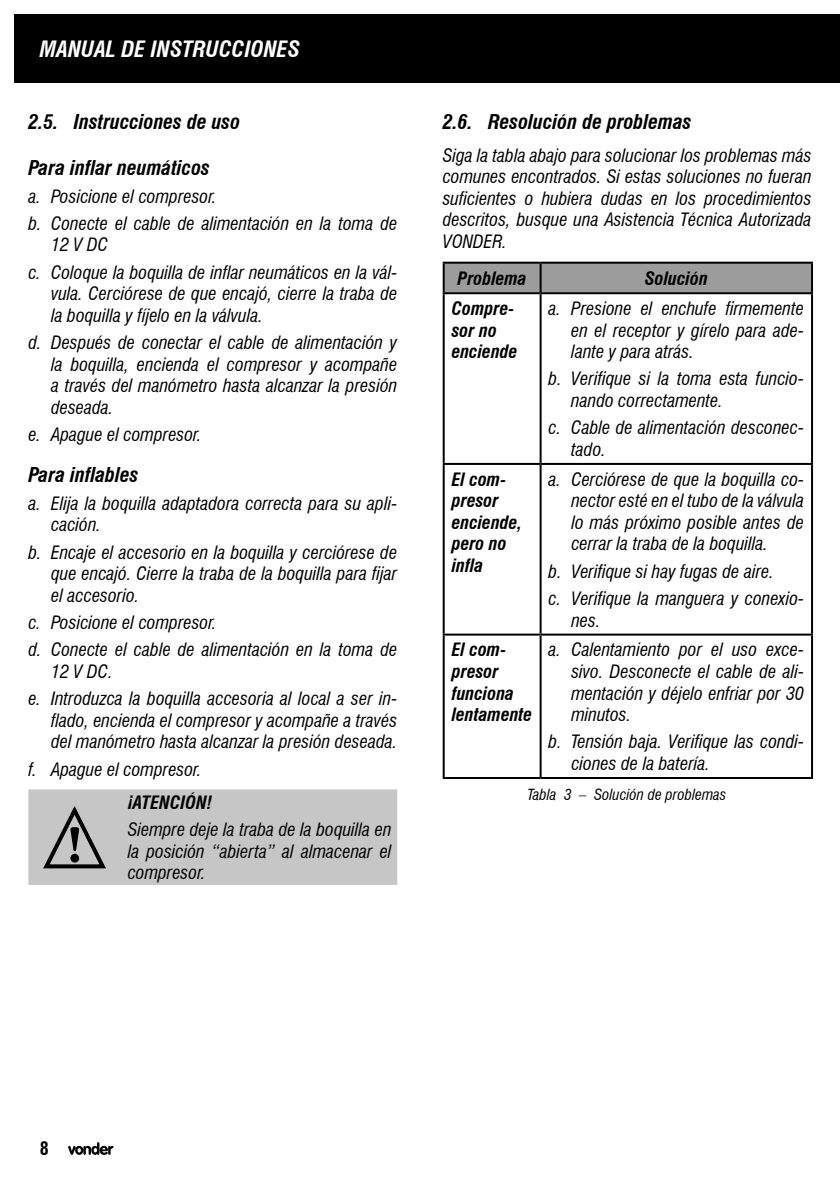
<style>
.page{position:relative;width:840px;height:1191px;background:#fff}
.page>*{position:absolute;margin:0;border:0;box-sizing:border-box;transform-origin:0 0}
.t1{font:italic 700 condensed 22px "Swiss 721 BT";color:#fff}
.t2{font:700 condensed 22px "Swiss 721 BT";color:#fff}
.t3{font:italic 700 condensed 20px "Swiss 721 BT";color:#000}
.t4{font:italic condensed 18px/21.6px "Swiss 721 BT";color:#000}
.t5{font:italic 700 condensed 18px/21.6px "Swiss 721 BT";color:#000}
.t6{font:700 condensed 18px "Swiss 721 BT";color:#000}
.t7{font:italic condensed 15px "Swiss 721 BT";color:#000}
</style>
<div class="page">
<div style="left:28px;top:789px;width:369px;height:96px;background:#c6c6c6"></div>
<div style="left:444px;top:264px;width:366px;height:28px;background:#9c9c9c"></div>
<hr style="left:442px;top:262px;width:98px;height:2px;background:#000">
<hr style="left:442px;top:264px;width:2px;height:28px;background:#000">
<hr style="left:540px;top:262px;width:272px;height:2px;background:#000">
<hr style="left:539px;top:264px;width:2px;height:28px;background:#000">
<hr style="left:810px;top:264px;width:2px;height:28px;background:#000">
<hr style="left:442px;top:292px;width:98px;height:2px;background:#000">
<hr style="left:442px;top:294px;width:2px;height:169px;background:#000">
<hr style="left:540px;top:292px;width:272px;height:2px;background:#000">
<hr style="left:539px;top:294px;width:2px;height:169px;background:#000">
<hr style="left:810px;top:294px;width:2px;height:169px;background:#000">
<hr style="left:442px;top:463px;width:98px;height:2px;background:#000">
<hr style="left:442px;top:465px;width:2px;height:168px;background:#000">
<hr style="left:540px;top:463px;width:272px;height:2px;background:#000">
<hr style="left:539px;top:465px;width:2px;height:168px;background:#000">
<hr style="left:810px;top:465px;width:2px;height:168px;background:#000">
<hr style="left:442px;top:633px;width:98px;height:2px;background:#000">
<hr style="left:442px;top:635px;width:2px;height:142px;background:#000">
<hr style="left:540px;top:633px;width:272px;height:2px;background:#000">
<hr style="left:539px;top:635px;width:2px;height:142px;background:#000">
<hr style="left:810px;top:635px;width:2px;height:142px;background:#000">
<hr style="left:442px;top:777px;width:98px;height:2px;background:#000">
<hr style="left:540px;top:777px;width:272px;height:2px;background:#000">
<svg style="left:68px;top:1142px;width:45px;height:12px"></svg>
<div style="left:14px;top:14px;width:825px;height:69px;background:#000"></div>
<p class="t1" style="left:40px;top:36px;width:262px">MANUAL DE INSTRUCCIONES</p>
<p class="t2" style="left:28px;top:44px;width:229px">MANUAL DE INSTRUÇÕES</p>
<p class="t3" style="left:28px;top:109px;width:213px">2.5. Instrucciones de uso</p>
<p class="t3" style="left:28px;top:156px;width:183px">Para inflar neumáticos</p>
<p class="t4" style="left:28px;top:182px;width:370px;line-height:27.2px">a. Posicione el compresor.<br>b. Conecte el cable de alimentación en la toma de</p>
<p class="t4" style="left:28px;top:231px;width:370px;line-height:27.2px;text-indent:23px">12 V DC<br>c. Coloque la boquilla de inflar neumáticos en la vál-</p>
<p class="t4" style="left:51px;top:283px;width:347px">vula. Cerciórese de que encajó, cierre la traba de la boquilla y fíjelo en la válvula.</p>
<p class="t4" style="left:51px;top:332px;width:347px;text-align:justify;text-indent:-23px">d. Después de conectar el cable de alimentación y la boquilla, encienda el compresor y acompañe a través del manómetro hasta alcanzar la presión deseada.</p>
<p class="t4" style="left:28px;top:424px;width:174px">e. Apague el compresor.</p>
<p class="t3" style="left:28px;top:463px;width:112px">Para inflables</p>
<p class="t4" style="left:51px;top:492px;width:347px;text-indent:-23px">a. Elija la boquilla adaptadora correcta para su apli&shy;cación.</p>
<p class="t4" style="left:51px;top:541px;width:347px;text-align:justify;text-indent:-23px">b. Encaje el accesorio en la boquilla y cerciórese de que encajó. Cierre la traba de la boquilla para fijar el accesorio.</p>
<p class="t4" style="left:28px;top:609px;width:370px;line-height:27.2px">c. Posicione el compresor.<br>d. Conecte el cable de alimentación en la toma de</p>
<p class="t4" style="left:28px;top:658px;width:370px;line-height:27.2px;text-indent:23px">12 V DC.<br>e. Introduzca la boquilla accesoria al local a ser in-</p>
<p class="t4" style="left:51px;top:709px;width:347px">flado, encienda el compresor y acompañe a través del manómetro hasta alcanzar la presión deseada.</p>
<p class="t4" style="left:28px;top:758px;width:174px">f. Apague el compresor.</p>
<p class="t5" style="left:128px;top:791px;width:86px">¡ATENCIÓN!</p>
<p class="t4" style="left:128px;top:818px;width:265px;text-align:justify">Siempre deje la traba de la boquilla en la posición “abierta” al almacenar el compresor.</p>
<p class="t3" style="left:442px;top:109px;width:250px">2.6. Resolución de problemas</p>
<p class="t4" style="left:442px;top:144px;width:370px;text-align:justify">Siga la tabla abajo para solucionar los problemas más comunes encontrados. Si estas soluciones no fueran suficientes o hubiera dudas en los procedimientos descritos, busque una Asistencia Técnica Autorizada VONDER.</p>
<p class="t5" style="left:457px;top:267px;width:71px">Problema</p>
<p class="t5" style="left:644px;top:267px;width:65px">Solución</p>
<p class="t5" style="left:451px;top:298px;width:67px">Compre&shy;sor no enciende</p>
<p class="t4" style="left:571px;top:297px;width:234px;text-align:justify;text-indent:-23px">a. Presione el enchufe firmemente en el receptor y gírelo para ade&shy;lante y para atrás.</p>
<p class="t4" style="left:571px;top:368px;width:234px;text-indent:-23px">b. Verifique si la toma esta funcio&shy;nando correctamente.</p>
<p class="t4" style="left:571px;top:417px;width:234px;text-indent:-23px">c. Cable de alimentación desconec&shy;tado.</p>
<p class="t5" style="left:451px;top:468px;width:72px">El com&shy;presor enciende, pero no infla</p>
<p class="t4" style="left:571px;top:468px;width:234px;text-align:justify;text-indent:-23px">a. Cerciórese de que la boquilla co&shy;nector esté en el tubo de la válvula lo más próximo posible antes de cerrar la traba de la boquilla.</p>
<p class="t4" style="left:548px;top:557px;width:257px;line-height:27.2px">b. Verifique si hay fugas de aire.<br>c. Verifique la manguera y conexio-</p>
<p class="t4" style="left:571px;top:609px;width:31px">nes.</p>
<p class="t5" style="left:451px;top:639px;width:82px">El com&shy;presor funciona lentamente</p>
<p class="t4" style="left:571px;top:639px;width:234px;text-align:justify;text-indent:-23px">a. Calentamiento por el uso exce&shy;sivo. Desconecte el cable de ali&shy;mentación y déjelo enfriar por 30 minutos.</p>
<p class="t4" style="left:571px;top:731px;width:234px;text-indent:-23px">b. Tensión baja. Verifique las condi&shy;ciones de la batería.</p>
<p class="t7" style="left:527px;top:786px;width:200px">Tabla 3 – Solución de problemas</p>
<p class="t6" style="left:40px;top:1138px;width:10px">8</p>
</div>
